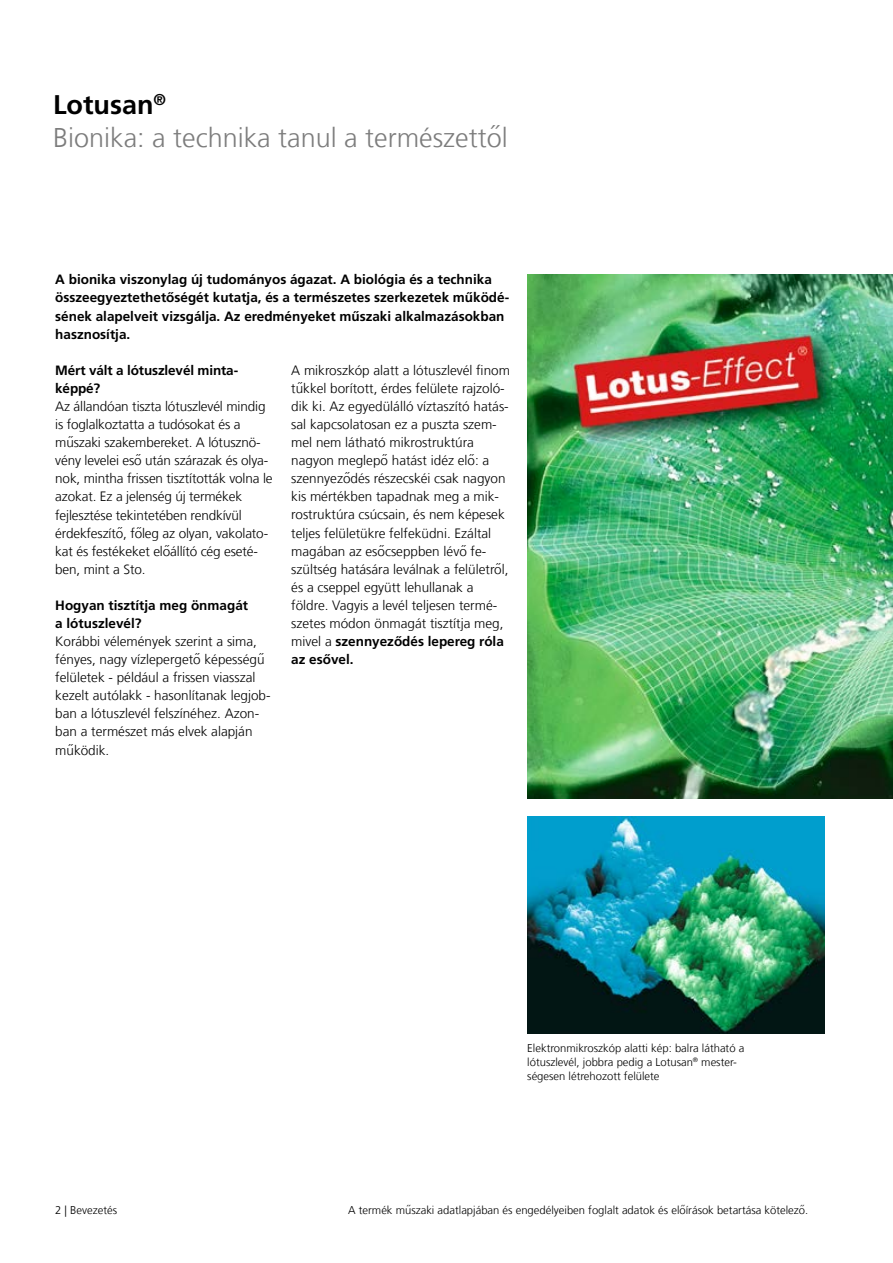
<style>
.page{position:relative;width:893px;height:1263px;background:#fff}
.page>*{position:absolute;margin:0;border:0;box-sizing:border-box;transform-origin:0 0}
.t1{font:300 27px/33px "Sto Frutiger";color:#7c7c7c}
.t2{font:300 13.5px/18.1px "Sto Frutiger";color:#000}
.t3{font:700 13.5px/18.1px "Sto Frutiger";color:#000}
.t4{font:300 11.25px/13.5px "Sto Frutiger";color:#000}
.s1{font-weight:700;color:#000}
.s2{font-weight:700}
</style>
<div class="page">
<img style="left:527px;top:816px;width:298px;height:217px">
<img style="left:527px;top:274px;width:366px;height:524px">
<h1 class="t1" style="left:53px;top:88px;width:456px"><span class="s1">Lotusan</span><sup>®<br></sup>Bionika: a technika tanul a természettől</h1>
<p class="t3" style="left:55px;top:271px;width:455px">A bionika viszonylag új tudományos ágazat. A biológia és a technika összeegyeztethetőségét kutatja, és a természetes szerkezetek működé&shy;sének alapelveit vizsgálja. Az eredményeket műszaki alkalmazásokban hasznosítja.</p>
<p class="t2" style="left:291px;top:361px;width:220px">A mikroszkóp alatt a lótuszlevél finom tűkkel borított, érdes felülete rajzoló&shy;dik ki. Az egyedülálló víztaszító hatás&shy;sal kapcsolatosan ez a puszta szem&shy;mel nem látható mikrostruktúra nagyon meglepő hatást idéz elő: a szennyeződés részecskéi csak nagyon kis mértékben tapadnak meg a mik&shy;rostruktúra csúcsain, és nem képesek teljes felületükre felfeküdni. Ezáltal magában az esőcseppben lévő fe&shy;szültség hatására leválnak a felületről, és a cseppel együtt lehullanak a földre. Vagyis a levél teljesen termé&shy;szetes módon önmagát tisztítja meg, mivel a <span class="s2">szennyeződés lepereg róla az esővel.</span></p>
<p class="t3" style="left:55px;top:361px;width:184px">Mért vált a lótuszlevél minta&shy;képpé?</p>
<p class="t2" style="left:55px;top:397px;width:219px">Az állandóan tiszta lótuszlevél mindig is foglalkoztatta a tudósokat és a műszaki szakembereket. A lótusznö&shy;vény levelei eső után szárazak és olya&shy;nok, mintha frissen tisztították volna le azokat. Ez a jelenség új termékek fejlesztése tekintetében rendkívül érdekfeszítő, főleg az olyan, vakolato&shy;kat és festékeket előállító cég eseté&shy;ben, mint a Sto.</p>
<p class="t3" style="left:55px;top:596px;width:194px">Hogyan tisztítja meg önmagát a lótuszlevél?</p>
<p class="t2" style="left:55px;top:632px;width:217px">Korábbi vélemények szerint a sima, fényes, nagy vízlepergető képességű felületek - például a frissen viasszal kezelt autólakk - hasonlítanak legjob&shy;ban a lótuszlevél felszínéhez. Azon&shy;ban a természet más elvek alapján működik.</p>
<p class="t4" style="left:527px;top:1042px;width:219px">Elektronmikroszkóp alatti kép: balra látható a lótuszlevél, jobbra pedig a Lotusan<sup>®</sup> mester&shy;ségesen létrehozott felülete</p>
<p class="t4" style="left:55px;top:1203px;width:63px">2 | Bevezetés</p>
<p class="t4" style="left:348px;top:1203px;width:462px">A termék műszaki adatlapjában és engedélyeiben foglalt adatok és előírások betartása kötelező.</p>
</div>
